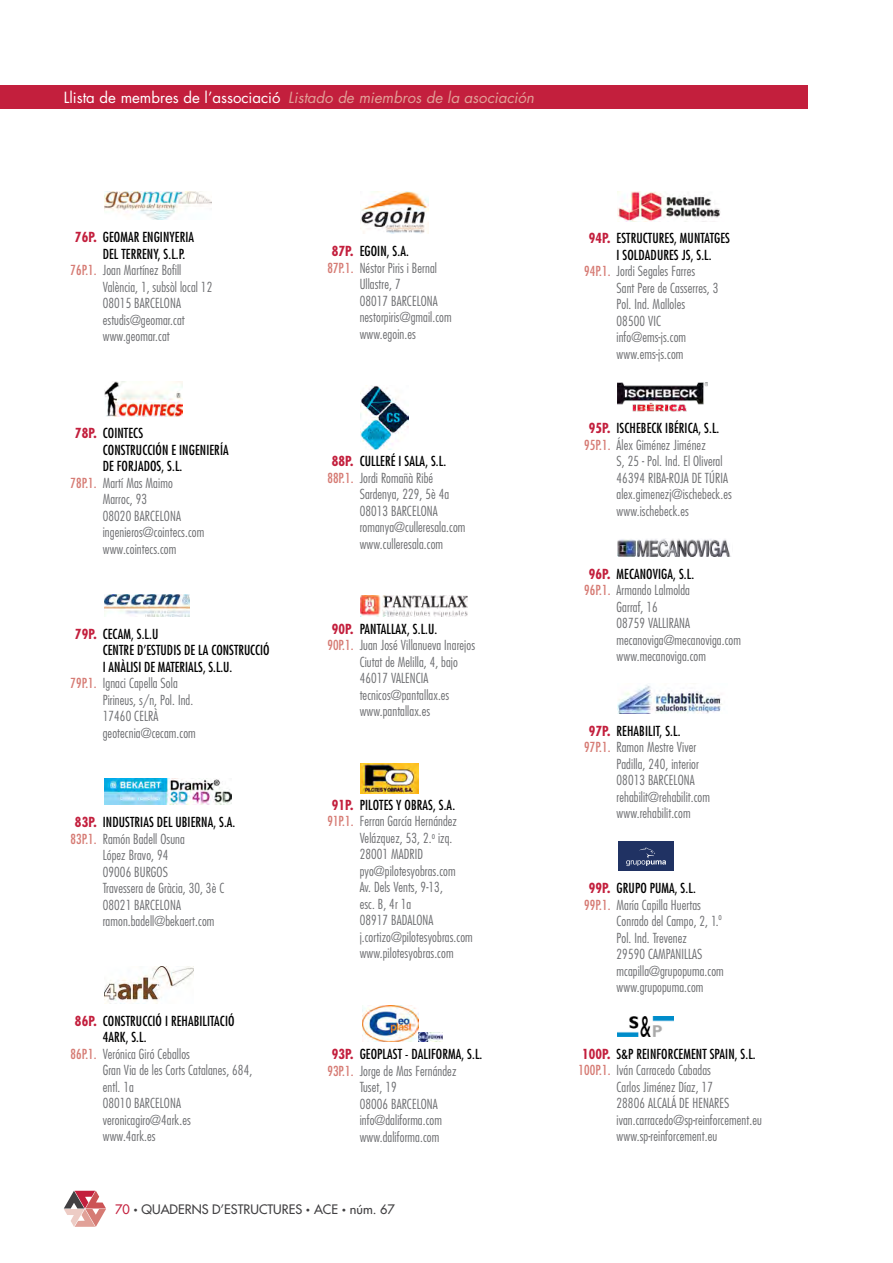
<style>
.page{position:relative;width:893px;height:1263px;background:#fff}
.page>*{position:absolute;margin:0;border:0;box-sizing:border-box;transform-origin:0 0}
.t1{font:italic 15px "Futura Std";color:#e1a198}
.t2{font:300 condensed 13.5px/16.5px "Futura Std";letter-spacing:.01em;color:#6d6e71}
.t3{font:condensed 13.5px/16.5px "Futura Std";letter-spacing:.01em;color:#000}
.t4{font:500 12.75px "Futura Std";color:#414042}
.t5{font:300 condensed 9.45px "Futura Std";color:#6d6e71}
.s1{font-style:normal;color:#fff}
.s2{font-weight:700;color:#c31f3d}
.s3{font-weight:400;color:#d67b74}
.s4{color:#c31f3d}
.s5{font-size:7.65px}
.s6{color:#d67b74}
.s7{font-weight:300;color:#6d6e71}
</style>
<div class="page">
<div style="left:0;top:85px;width:808px;height:24px;background:#c31f3d"></div>
<svg style="left:64px;top:1191px;width:42px;height:36px"></svg>
<img style="left:104px;top:191px;width:107px;height:29px">
<img style="left:104px;top:382px;width:79px;height:34px">
<img style="left:104px;top:594px;width:86px;height:23px">
<img style="left:104px;top:779px;width:128px;height:26px">
<img style="left:104px;top:967px;width:89px;height:36px">
<img style="left:361px;top:191px;width:67px;height:43px">
<img style="left:361px;top:385px;width:48px;height:64px">
<img style="left:361px;top:595px;width:106px;height:22px">
<img style="left:361px;top:763px;width:58px;height:30px">
<img style="left:362px;top:1006px;width:57px;height:35px">
<img style="left:419px;top:1032px;width:23px;height:9px">
<img style="left:618px;top:191px;width:103px;height:30px">
<img style="left:618px;top:382px;width:90px;height:29px">
<img style="left:618px;top:539px;width:113px;height:18px">
<img style="left:618px;top:685px;width:105px;height:29px">
<div style="left:618px;top:841px;width:55px;height:30px;background:#203263"></div>
<svg style="left:626px;top:847px;width:40px;height:19px"></svg>
<img style="left:618px;top:1016px;width:55px;height:20px">
<p class="t1" style="left:64px;top:88px;width:472px"><span class="s1">Llista de membres de l’associació</span> Listado de miembros de la asociación</p>
<p class="t3" style="left:75px;top:229px;width:121px"><span class="s2">76P.</span> GEOMAR ENGINYERIA</p>
<p class="t3" style="left:103px;top:245px;width:84px">DEL TERRENY, S.L.P.</p>
<p class="t2" style="left:70px;top:262px;width:112px"><span class="s3">76P.1.</span> Joan Martínez Bofill</p>
<p class="t2" style="left:103px;top:278px;width:111px">València, 1, subsòl local 12</p>
<p class="t2" style="left:103px;top:295px;width:80px">08015 BARCELONA</p>
<p class="t2" style="left:103px;top:311px;width:83px">estudis@geomar.cat</p>
<p class="t2" style="left:103px;top:328px;width:68px">www.geomar.cat</p>
<p class="t3" style="left:75px;top:425px;width:70px"><span class="s2">78P.</span> COINTECS</p>
<p class="t3" style="left:103px;top:441px;width:127px">CONSTRUCCIÓN E INGENIERÍA</p>
<p class="t3" style="left:103px;top:458px;width:81px">DE FORJADOS, S.L.</p>
<p class="t2" style="left:70px;top:475px;width:104px"><span class="s3">78P.1.</span> Martí Mas Maimo</p>
<p class="t2" style="left:103px;top:491px;width:46px">Marroc, 93</p>
<p class="t2" style="left:103px;top:508px;width:80px">08020 BARCELONA</p>
<p class="t2" style="left:103px;top:524px;width:103px">ingenieros@cointecs.com</p>
<p class="t2" style="left:103px;top:541px;width:75px">www.cointecs.com</p>
<p class="t3" style="left:75px;top:626px;width:85px"><span class="s2">79P.</span> CECAM, S.L.U</p>
<p class="t3" style="left:103px;top:642px;width:168px">CENTRE D’ESTUDIS DE LA CONSTRUCCIÓ</p>
<p class="t3" style="left:103px;top:659px;width:131px">I ANÀLISI DE MATERIALS, S.L.U.</p>
<p class="t2" style="left:70px;top:675px;width:109px"><span class="s3">79P.1.</span> Ignaci Capella Sola</p>
<p class="t2" style="left:103px;top:692px;width:92px">Pirineus, s/n, Pol. Ind.</p>
<p class="t2" style="left:103px;top:708px;width:57px">17460 CELRÀ</p>
<p class="t2" style="left:103px;top:725px;width:95px">geotecnia@cecam.com</p>
<p class="t3" style="left:75px;top:814px;width:162px"><span class="s2">83P.</span> INDUSTRIAS DEL UBIERNA, S.A.</p>
<p class="t2" style="left:70px;top:830px;width:116px"><span class="s3">83P.1.</span> Ramón Badell Osuna</p>
<p class="t2" style="left:103px;top:847px;width:67px">López Bravo, 94</p>
<p class="t2" style="left:103px;top:863px;width:67px">09006 BURGOS</p>
<p class="t2" style="left:103px;top:880px;width:123px">Travessera de Gràcia, 30, 3è C</p>
<p class="t2" style="left:103px;top:896px;width:80px">08021 BARCELONA</p>
<p class="t2" style="left:103px;top:913px;width:113px">ramon.badell@bekaert.com</p>
<p class="t3" style="left:75px;top:1012px;width:161px"><span class="s2">86P.</span> CONSTRUCCIÓ I REHABILITACIÓ</p>
<p class="t3" style="left:103px;top:1029px;width:45px">4ARK, S.L.</p>
<p class="t2" style="left:70px;top:1045px;width:121px"><span class="s3">86P.1.</span> Verónica Giró Ceballos</p>
<p class="t2" style="left:103px;top:1062px;width:151px">Gran Via de les Corts Catalanes, 684,</p>
<p class="t2" style="left:103px;top:1078px;width:33px">entl. 1a</p>
<p class="t2" style="left:103px;top:1095px;width:80px">08010 BARCELONA</p>
<p class="t2" style="left:103px;top:1111px;width:90px">veronicagiro@4ark.es</p>
<p class="t2" style="left:103px;top:1128px;width:54px">www.4ark.es</p>
<p class="t3" style="left:332px;top:243px;width:79px"><span class="s2">87P.</span> EGOIN, S.A.</p>
<p class="t2" style="left:327px;top:259px;width:111px"><span class="s3">87P.1.</span> Néstor Piris i Bernal</p>
<p class="t2" style="left:360px;top:276px;width:42px">Ullastre, 7</p>
<p class="t2" style="left:360px;top:292px;width:80px">08017 BARCELONA</p>
<p class="t2" style="left:360px;top:309px;width:94px">nestorpiris@gmail.com</p>
<p class="t2" style="left:360px;top:325px;width:58px">www.egoin.es</p>
<p class="t3" style="left:332px;top:453px;width:116px"><span class="s2">88P.</span> CULLERÉ I SALA, S.L.</p>
<p class="t2" style="left:327px;top:469px;width:107px"><span class="s3">88P.1.</span> Jordi Romañà Ribé</p>
<p class="t2" style="left:360px;top:486px;width:91px">Sardenya, 229, 5è 4a</p>
<p class="t2" style="left:360px;top:502px;width:80px">08013 BARCELONA</p>
<p class="t2" style="left:360px;top:519px;width:107px">romanya@culleresala.com</p>
<p class="t2" style="left:360px;top:535px;width:85px">www.culleresala.com</p>
<p class="t3" style="left:332px;top:620px;width:107px"><span class="s2">90P.</span> PANTALLAX, S.L.U.</p>
<p class="t2" style="left:327px;top:637px;width:149px"><span class="s3">90P.1.</span> Juan José Villanueva Inarejos</p>
<p class="t2" style="left:360px;top:654px;width:100px">Ciutat de Melilla, 4, bajo</p>
<p class="t2" style="left:360px;top:670px;width:70px">46017 VALENCIA</p>
<p class="t2" style="left:360px;top:687px;width:91px">tecnicos@pantallax.es</p>
<p class="t2" style="left:360px;top:703px;width:72px">www.pantallax.es</p>
<p class="t3" style="left:332px;top:796px;width:125px"><span class="s2">91P.</span> PILOTES Y OBRAS, S.A.</p>
<p class="t2" style="left:327px;top:813px;width:131px"><span class="s3">91P.1.</span> Ferran García Hernández</p>
<p class="t2" style="left:360px;top:830px;width:94px">Velázquez, 53, 2.<sup>o</sup> izq.</p>
<p class="t2" style="left:360px;top:846px;width:65px">28001 MADRID</p>
<p class="t2" style="left:360px;top:863px;width:97px">pyo@pilotesyobras.com</p>
<p class="t2" style="left:360px;top:879px;width:85px">Av. Dels Vents, 9‐13,</p>
<p class="t2" style="left:360px;top:896px;width:53px">esc. B, 4r 1a</p>
<p class="t2" style="left:360px;top:912px;width:75px">08917 BADALONA</p>
<p class="t2" style="left:360px;top:929px;width:115px">j.cortizo@pilotesyobras.com</p>
<p class="t2" style="left:360px;top:945px;width:95px">www.pilotesyobras.com</p>
<p class="t3" style="left:332px;top:1046px;width:152px"><span class="s2">93P.</span> GEOPLAST - DALIFORMA, S.L.</p>
<p class="t2" style="left:327px;top:1062px;width:131px"><span class="s3">93P.1.</span> Jorge de Mas Fernández</p>
<p class="t2" style="left:360px;top:1079px;width:39px">Tuset, 19</p>
<p class="t2" style="left:360px;top:1095px;width:80px">08006 BARCELONA</p>
<p class="t2" style="left:360px;top:1112px;width:84px">info@daliforma.com</p>
<p class="t2" style="left:360px;top:1128px;width:81px">www.daliforma.com</p>
<p class="t4" style="left:115px;top:1201px;width:281px"><span class="s4">70</span> <span class="s5">•</span> QUADERNS D’ESTRUCTURES <span class="s5">•</span> ACE <span class="s5">•</span> núm. 67</p>
<p class="t3" style="left:589px;top:230px;width:143px"><span class="s2">94P.</span> ESTRUCTURES, MUNTATGES</p>
<p class="t3" style="left:616px;top:246px;width:97px">I SOLDADURES JS, S.L.</p>
<p class="t2" style="left:584px;top:263px;width:113px"><span class="s3">94P.1.</span> Jordi Segales Farres</p>
<p class="t2" style="left:616px;top:280px;width:103px">Sant Pere de Casserres, 3</p>
<p class="t2" style="left:616px;top:296px;width:70px">Pol. Ind. Malloles</p>
<p class="t2" style="left:616px;top:313px;width:46px">08500 VIC</p>
<p class="t2" style="left:616px;top:329px;width:71px">info@ems-js.com</p>
<p class="t2" style="left:616px;top:346px;width:68px">www.ems-js.com</p>
<p class="t3" style="left:584px;top:420px;width:137px;text-indent:5px"><span class="s2">95P.</span> ISCHEBECK IBÉRICA, S.L.<br><span class="s6">95P.1.</span> <span class="s7">Álex Giménez Jiménez</span></p>
<p class="t2" style="left:616px;top:453px;width:117px">S, 25 - Pol. Ind. El Oliveral<br>46394 RIBA-ROJA DE TÚRIA alex.gimenezj@ischebeck.es www.ischebeck.es</p>
<p class="t3" style="left:589px;top:565px;width:107px"><span class="s2">96P.</span> MECANOVIGA, S.L.</p>
<p class="t2" style="left:584px;top:582px;width:107px"><span class="s3">96P.1.</span> Armando Lalmolda</p>
<p class="t2" style="left:616px;top:599px;width:43px">Garraf, 16</p>
<p class="t2" style="left:616px;top:615px;width:75px">08759 VALLIRANA</p>
<p class="t2" style="left:616px;top:632px;width:126px">mecanoviga@mecanoviga.com</p>
<p class="t2" style="left:616px;top:648px;width:91px">www.mecanoviga.com</p>
<p class="t3" style="left:589px;top:723px;width:93px"><span class="s2">97P.</span> REHABILIT, S.L.</p>
<p class="t2" style="left:584px;top:739px;width:114px"><span class="s3">97P.1.</span> Ramon Mestre Viver</p>
<p class="t2" style="left:616px;top:756px;width:84px">Padilla, 240, interior</p>
<p class="t2" style="left:616px;top:772px;width:80px">08013 BARCELONA</p>
<p class="t2" style="left:616px;top:789px;width:95px">rehabilit@rehabilit.com</p>
<p class="t2" style="left:616px;top:805px;width:76px">www.rehabilit.com</p>
<p class="t3" style="left:589px;top:880px;width:109px"><span class="s2">99P.</span> GRUPO PUMA, S.L.</p>
<p class="t2" style="left:584px;top:896px;width:118px"><span class="s3">99P.1.</span> María Capilla Huertas</p>
<p class="t2" style="left:616px;top:913px;width:104px">Conrado del Campo, 2, 1.</p>
<p class="t5" style="left:718px;top:911px;width:5px">o</p>
<p class="t2" style="left:617px;top:929px;width:109px">Pol. Ind. Trevenez<br>29590 CAMPANILLAS mcapilla@grupopuma.com www.grupopuma.com</p>
<p class="t3" style="left:582px;top:1045px;width:175px"><span class="s2">100P.</span> S&amp;P REINFORCEMENT SPAIN, S.L.</p>
<p class="t2" style="left:579px;top:1062px;width:134px"><span class="s3">100P.1.</span> Iván Carracedo Cabadas</p>
<p class="t2" style="left:616px;top:1078px;width:98px">Carlos Jiménez Díaz, 17</p>
<p class="t2" style="left:616px;top:1095px;width:114px">28806 ALCALÁ DE HENARES</p>
<p class="t2" style="left:616px;top:1111px;width:147px">ivan.carracedo@sp-reinforcement.eu</p>
<p class="t2" style="left:616px;top:1128px;width:102px">www.sp-reinforcement.eu</p>
</div>
